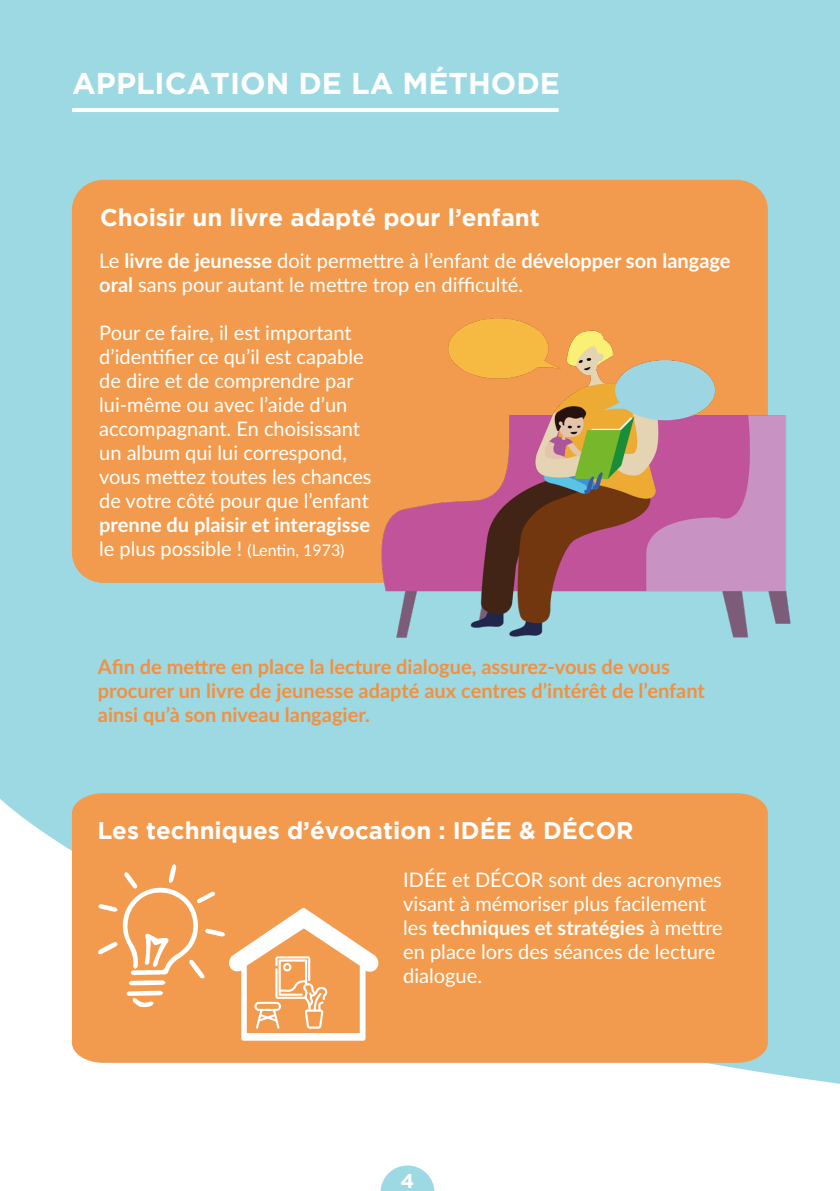
<style>
.page{position:relative;width:840px;height:1191px;background:#fff}
.page>*{position:absolute;margin:0;border:0;box-sizing:border-box;transform-origin:0 0}
.t1{font:700 30px "Gotham";color:#fff}
.t2{font:700 24px "Gotham";color:#fff}
.t3{font:20px/24px "Lato";color:#fff}
.t4{font:700 20px/24px "Lato";color:#f29041}
.t5{font:700 20px "Gotham";color:#fff}
.s1{font-weight:700}
.s2{font-size:16px}
</style>
<div class="page">
<div style="left:0;top:0;width:839px;height:1191px;background:#9dd9e2"></div>
<svg style="left:0;top:799px;width:839px;height:392px;background:#f4f5f2"></svg>
<div style="left:72px;top:180px;width:695px;height:403px;background:#f29b4e;border-radius:31px"></div>
<div style="left:72px;top:793px;width:695px;height:269px;background:#f29b4e"></div>
<svg style="left:98px;top:864px;width:280px;height:176px;background:#f4ab6b"></svg>
<svg style="left:380px;top:1165px;width:54px;height:26px"></svg>
<hr style="left:72px;top:108px;width:486px;height:4px;background:#fff">
<img style="left:378px;top:309px;width:413px;height:329px">
<p class="t1" style="left:72px;top:66px;width:489px">APPLICATION DE LA MÉTHODE</p>
<p class="t2" style="left:100px;top:204px;width:441px">Choisir un livre adapté pour l’enfant</p>
<p class="t3" style="left:99px;top:248px;width:632px">Le <span class="s1">livre de jeunesse</span> doit permettre à l’enfant de <span class="s1">développer son langage oral</span> sans pour autant le mettre trop en difficulté.</p>
<p class="t3" style="left:99px;top:320px;width:274px">Pour ce faire, il est important d’identifier ce qu’il est capable de dire et de comprendre par lui-même ou avec l’aide d’un accompagnant. En choisissant un album qui lui correspond, vous mettez toutes les chances de votre côté pour que l’enfant <span class="s1">prenne du plaisir et interagisse </span>le plus possible ! <span class="s2">(Lentin, 1973)</span></p>
<p class="t4" style="left:98px;top:654px;width:608px">Afin de mettre en place la lecture dialogue, assurez-vous de vous procurer un livre de jeunesse adapté aux centres d’intérêt de l’enfant ainsi qu’à son niveau langagier.</p>
<p class="t2" style="left:97px;top:817px;width:537px">Les techniques d’évocation : IDÉE &amp; DÉCOR</p>
<p class="t3" style="left:403px;top:867px;width:321px">IDÉE et DÉCOR sont des acronymes visant à mémoriser plus facilement les <span class="s1">techniques et stratégies</span> à mettre en place lors des séances de lecture dialogue.</p>
<p class="t5" style="left:400px;top:1169px;width:15px">4</p>
</div>
